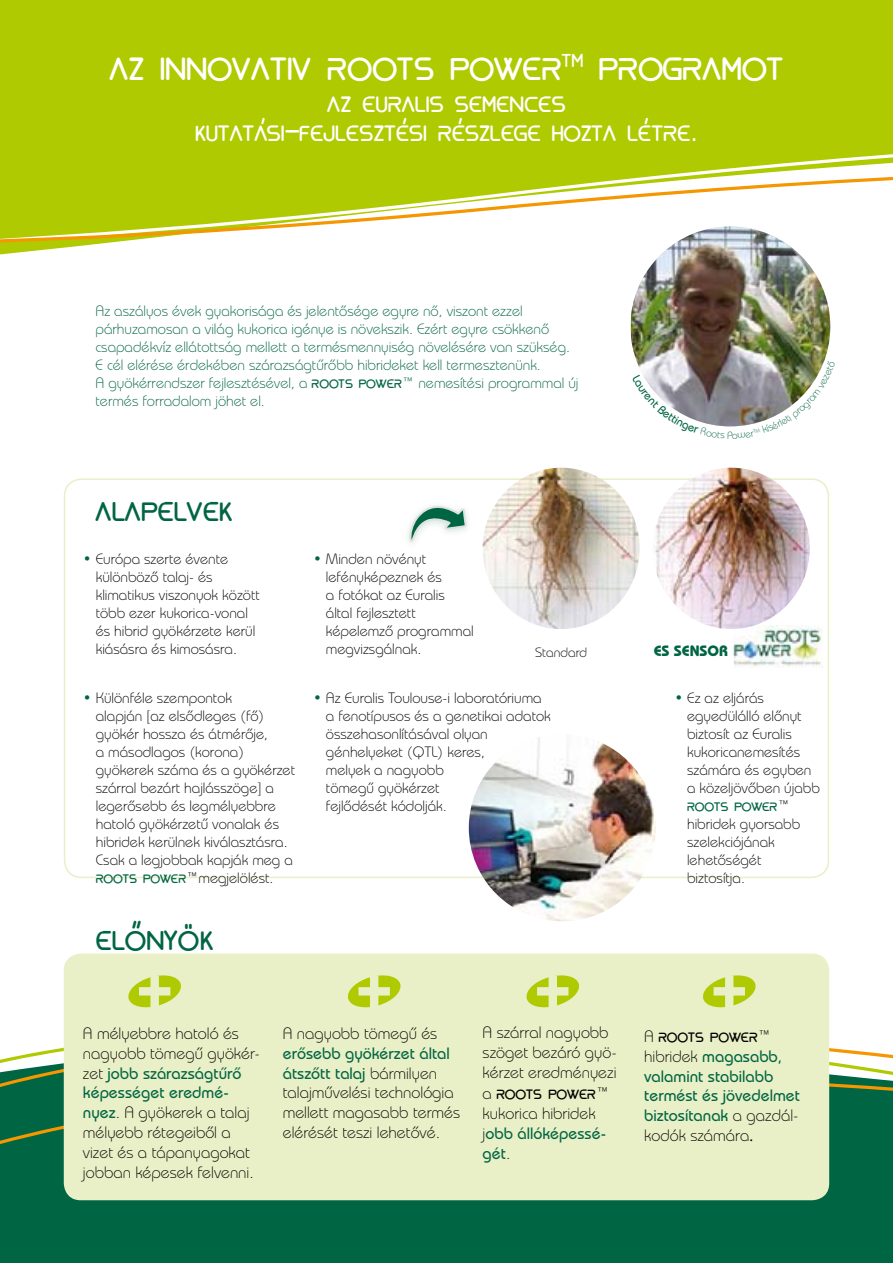
<style>
.page{position:relative;width:893px;height:1263px;background:#fff}
.page>*{position:absolute;margin:0;border:0;box-sizing:border-box;transform-origin:0 0}
.t1{font:39px "bioliquid";color:#fff}
.t2{font:33px "bioliquid";color:#006543}
.t3{font:27px/28.5px "bioliquid";color:#fff;text-align:center}
.t4{font:16.5px/19.8px "H ITC Bauhaus Light AA";color:#000}
.t5{font:16.5px/19.8px "H ITC Bauhaus Medium A";color:#006543}
.t6{font:16.5px "bioliquid";color:#000}
.t7{font:15px/18px "H ITC Bauhaus Light AA";color:#000}
.t8{font:15px/18px "H ITC Bauhaus Light AA";color:#006543}
.t9{font:15px "bioliquid";color:#006543}
.t10{font:15px "H ITC Bauhaus Bold A";color:#006543}
.t11{font:13.5px "H ITC Bauhaus Light AA";color:#000}
.s1{font-family:"Helvetica Neue LT Std";font-weight:300}
.s2{font-family:"bioliquid"}
.s3{color:#006543}
.s4{font-family:"bioliquid";color:#006543}
.s5{font-family:"H ITC Bauhaus Light AA";color:#000}
.s6{font-family:"H ITC Bauhaus Medium A";color:#006543}
.s7{font-family:"H ITC Bauhaus Light AA"}
.s8{font-family:"Minion Pro"}
</style>
<div class="page">
<div style="left:0;top:0;width:893px;height:130px;background:#afca00"></div>
<svg style="left:0;top:130px;width:893px;height:125px;background:#b9d020"></svg>
<svg style="left:0;top:164px;width:893px;height:85px"></svg>
<div style="left:0;top:1144px;width:893px;height:119px;background:#006543"></div>
<svg style="left:0;top:1124px;width:893px;height:20px;background:#14693d"></svg>
<svg style="left:0;top:1025px;width:893px;height:99px"></svg>
<div style="left:64px;top:954px;width:765px;height:246px;background:#e9efc6;border-radius:17px"></div>
<img style="left:631px;top:226px;width:199px;height:135px">
<img style="left:469px;top:734px;width:187px;height:187px;border-radius:94px">
<svg style="left:394px;top:478px;width:84px;height:65px"></svg>
<img style="left:653px;top:468px;width:157px;height:161px">
<img style="left:483px;top:468px;width:157px;height:161px">
<svg style="left:526px;top:975px;width:54px;height:33px"></svg>
<svg style="left:703px;top:975px;width:53px;height:33px"></svg>
<svg style="left:347px;top:975px;width:54px;height:33px"></svg>
<svg style="left:128px;top:975px;width:53px;height:33px"></svg>
<img style="left:733px;top:625px;width:90px;height:43px">
<img style="left:636px;top:361px;width:188px;height:66px">
<h1 class="t1" style="left:109px;top:43px;width:676px">Az innovatív ROOTS POWER<sup>TM</sup> programot</h1>
<h3 class="t3" style="left:195px;top:89px;width:504px">az Euralis Semences<br>kutatAsi-fejlesztési részlege hozta létre<span class="s1">.</span></h3>
<h3 class="t3" style="left:261px;top:99px;width:5px">,</h3>
<h3 class="t3" style="left:403px;top:99px;width:5px">,</h3>
<h3 class="t3" style="left:459px;top:99px;width:5px">,</h3>
<h3 class="t3" style="left:645px;top:99px;width:5px">,</h3>
<p class="t8" style="left:96px;top:302px;width:484px">Az aszályos évek gyakorisága és jelentôsége egyre nô, viszont ezzel párhuzamosan a világ kukorica igénye is növekszik. Ezért egyre csökkenô csapadékvíz ellátottság mellett a termésmennyiség növelésére van szükség.<br>E cél elérése érdekében szárazságtûrôbb hibrideket kell termesztenünk.<br>A gyökérrendszer fejlesztésével, a <span class="s2">Roots Power</span>™ nemesítési programmal új termés forradalom jöhet el.</p>
<h2 class="t2" style="left:96px;top:491px;width:138px">alapelvek</h2>
<p class="t7" style="left:96px;top:550px;width:166px;text-indent:-13px"><span class="s3">•</span> Európa szerte évente különbözô talaj- és klimatikus viszonyok között több ezer kukorica-vonal és hibrid gyökérzete kerül kiásásra és kimosásra.</p>
<p class="t7" style="left:326px;top:550px;width:149px;text-indent:-13px"><span class="s3">•</span> Minden növényt lefényképeznek és<br>a fotókat az Euralis által fejlesztett képelemzô programmal megvizsgálnak.</p>
<p class="t11" style="left:535px;top:644px;width:54px">Standard</p>
<p class="t10" style="left:654px;top:641px;width:76px">Es SENSOR</p>
<p class="t7" style="left:96px;top:689px;width:201px;text-indent:-13px"><span class="s3">•</span> Különféle szempontok<br>alapján [az elsôdleges (fô) gyökér hossza és átmérôje,<br>a másodlagos (korona) gyökerek száma és a gyökérzet szárral bezárt hajlásszöge] a legerôsebb és legmélyebbre hatoló gyökérzetû vonalak és hibridek kerülnek kiválasztásra.<br>Csak a legjobbak kapják meg a<br><span class="s4">Roots Power</span>™megjelölést.</p>
<h2 class="t2" style="left:133px;top:897px;width:10px">,,</h2>
<h2 class="t2" style="left:185px;top:898px;width:8px">..</h2>
<h2 class="t2" style="left:96px;top:919px;width:119px">ELÔNYÖK</h2>
<p class="t7" style="left:326px;top:689px;width:226px;text-indent:-13px"><span class="s3">•</span> Az Euralis Toulouse-i laboratóriuma a fenotípusos és a genetikai adatok összehasonlításával olyan génhelyeket (QTL) keres,<br>melyek a nagyobb<br>tömegû gyökérzet<br>fejlôdését kódolják.</p>
<p class="t7" style="left:687px;top:689px;width:134px;text-indent:-13px"><span class="s3">•</span> Ez az eljárás egyedülálló elônyt biztosít az Euralis kukoricanemesítés számára és egyben a közeljövôben újabb</p>
<p class="t9" style="left:687px;top:797px;width:104px">Roots Power<span class="s5">™</span></p>
<p class="t7" style="left:687px;top:815px;width:115px">hibridek gyorsabb szelekciójának lehetôségét biztosítja.</p>
<p class="t4" style="left:83px;top:1023px;width:178px">A mélyebbre hatoló és nagyobb tömegû gyökér-</p>
<p class="t5" style="left:83px;top:1063px;width:160px"><span class="s5">zet</span> jobb szárazságtûrô képességet eredmé-</p>
<p class="t4" style="left:83px;top:1102px;width:172px"><span class="s6">nyez</span>. A gyökerek a talaj mélyebb rétegeibôl a vizet és a tápanyagokat jobban képesek felvenni.</p>
<p class="t4" style="left:283px;top:1023px;width:156px">A nagyobb tömegû és</p>
<p class="t5" style="left:283px;top:1043px;width:169px">erôsebb gyökérzet által átszôtt talaj <span class="s5">bármilyen</span></p>
<p class="t4" style="left:283px;top:1082px;width:179px">talajmûvelési technológia mellett magasabb termés elérését teszi lehetôvé.</p>
<p class="t4" style="left:483px;top:1022px;width:136px">A szárral nagyobb szöget bezáró gyö&shy;kérzet eredményezi</p>
<p class="t6" style="left:483px;top:1084px;width:128px"><span class="s7">a</span> Roots Power<span class="s7">™</span></p>
<p class="t4" style="left:483px;top:1103px;width:115px">kukorica hibridek</p>
<p class="t5" style="left:483px;top:1123px;width:125px"><span class="s5">j</span>obb állóképessé&shy;gét<span class="s5">.</span></p>
<p class="t6" style="left:644px;top:1027px;width:129px"><span class="s7">A</span> Roots Power<span class="s7">™</span></p>
<p class="t5" style="left:644px;top:1046px;width:157px"><span class="s5">hibridek</span> magasabb, valamint stabilabb termést és jövedelmet biztosítanak <span class="s5">a gazdál-</span></p>
<p class="t4" style="left:644px;top:1125px;width:110px">kodók számára<span class="s8">.</span></p>
</div>
